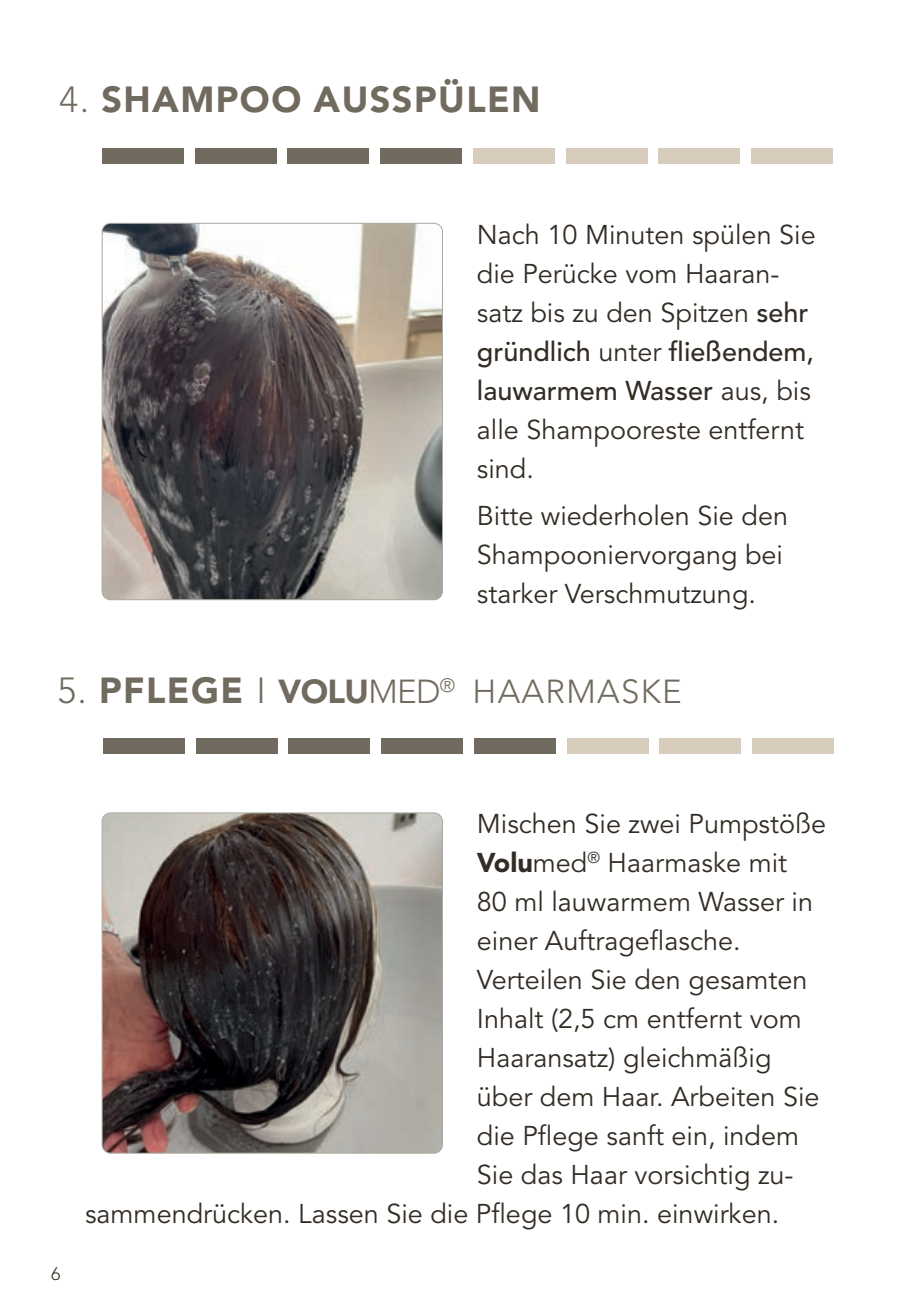
<style>
.page{position:relative;width:919px;height:1310px;background:#fff}
.page>*{position:absolute;margin:0;border:0;box-sizing:border-box;transform-origin:0 0}
.t1{font:900 36px "Avenir LT Std";letter-spacing:.04em;color:#716a5e}
.t2{font:300 33px "Avenir LT Std";letter-spacing:.04em;color:#716a5e}
.t3{font:27px/39px "Avenir LT Std";color:#322c24}
.t4{font:300 18px "Avenir LT Std";color:#322c24}
.s1{font-weight:300}
.s2{font-weight:500}
.s3{font-size:36px}
.s4{font-weight:900;font-size:36px}
.s5{font-weight:900}
</style>
<div class="page">
<img style="left:102px;top:223px;width:340px;height:377px">
<div style="left:102px;top:223px;width:341px;height:377px;border:1px solid #aaab9f;border-radius:9px"></div>
<img style="left:102px;top:814px;width:340px;height:339px">
<div style="left:102px;top:812px;width:341px;height:341px;border:1px solid #aaab9f;border-radius:9px"></div>
<div style="left:102px;top:148px;width:81px;height:15px;background:#716a5e"></div>
<div style="left:195px;top:148px;width:81px;height:15px;background:#716a5e"></div>
<div style="left:287px;top:148px;width:82px;height:15px;background:#716a5e"></div>
<div style="left:380px;top:148px;width:81px;height:15px;background:#716a5e"></div>
<div style="left:473px;top:148px;width:81px;height:15px;background:#d8ccbd"></div>
<div style="left:566px;top:148px;width:81px;height:15px;background:#d8ccbd"></div>
<div style="left:658px;top:148px;width:82px;height:15px;background:#d8ccbd"></div>
<div style="left:751px;top:148px;width:81px;height:15px;background:#d8ccbd"></div>
<div style="left:103px;top:738px;width:81px;height:15px;background:#716a5e"></div>
<div style="left:196px;top:738px;width:81px;height:15px;background:#716a5e"></div>
<div style="left:289px;top:738px;width:81px;height:15px;background:#716a5e"></div>
<div style="left:381px;top:738px;width:82px;height:15px;background:#716a5e"></div>
<div style="left:474px;top:738px;width:81px;height:15px;background:#716a5e"></div>
<div style="left:567px;top:738px;width:81px;height:15px;background:#d8ccbd"></div>
<div style="left:659px;top:738px;width:82px;height:15px;background:#d8ccbd"></div>
<div style="left:752px;top:738px;width:81px;height:15px;background:#d8ccbd"></div>
<h1 class="t1" style="left:60px;top:78px;width:482px"><span class="s1">4.</span> SHAMPOO AUSSPÜLEN</h1>
<p class="t3" style="left:477px;top:216px;width:340px">Nach 10 Minuten spülen Sie die Perücke vom Haaran&shy;satz bis zu den Spitzen <span class="s2">sehr gründlich</span> unter <span class="s2">fließendem, lauwarmem Wasser</span> aus, bis alle Shampooreste entfernt sind.</p>
<p class="t3" style="left:477px;top:497px;width:312px">Bitte wiederholen Sie den<br>Shampooniervorgang bei starker Verschmutzung.</p>
<p class="t2" style="left:57px;top:672px;width:626px"><span class="s3">5.</span> <span class="s4">PFLEGE</span> <span class="s3">I</span> <span class="s5">VOLU</span>MED<sup>®</sup> HAARMASKE</p>
<p class="t4" style="left:51px;top:1263px;width:11px">6</p>
<p class="t3" style="left:477px;top:805px;width:351px">Mischen Sie zwei Pumpstöße</p>
<p class="t3" style="left:477px;top:844px;width:312px"><span class="s5">Volu</span>med<sup>®</sup> Haarmaske mit</p>
<p class="t3" style="left:477px;top:883px;width:337px">80 ml lauwarmem Wasser in</p>
<p class="t3" style="left:477px;top:922px;width:265px">einer Auftrageflasche.</p>
<p class="t3" style="left:477px;top:961px;width:332px">Verteilen Sie den gesamten</p>
<p class="t3" style="left:477px;top:1000px;width:326px">Inhalt (2,5 cm entfernt vom</p>
<p class="t3" style="left:477px;top:1039px;width:296px">Haaransatz) gleichmäßig</p>
<p class="t3" style="left:477px;top:1078px;width:344px">über dem Haar. Arbeiten Sie</p>
<p class="t3" style="left:477px;top:1117px;width:324px">die Pflege sanft ein, indem</p>
<p class="t3" style="left:477px;top:1156px;width:318px">Sie das Haar vorsichtig zu-</p>
<p class="t3" style="left:85px;top:1195px;width:695px">sammendrücken. Lassen Sie die Pflege 10 min. einwirken.</p>
</div>
